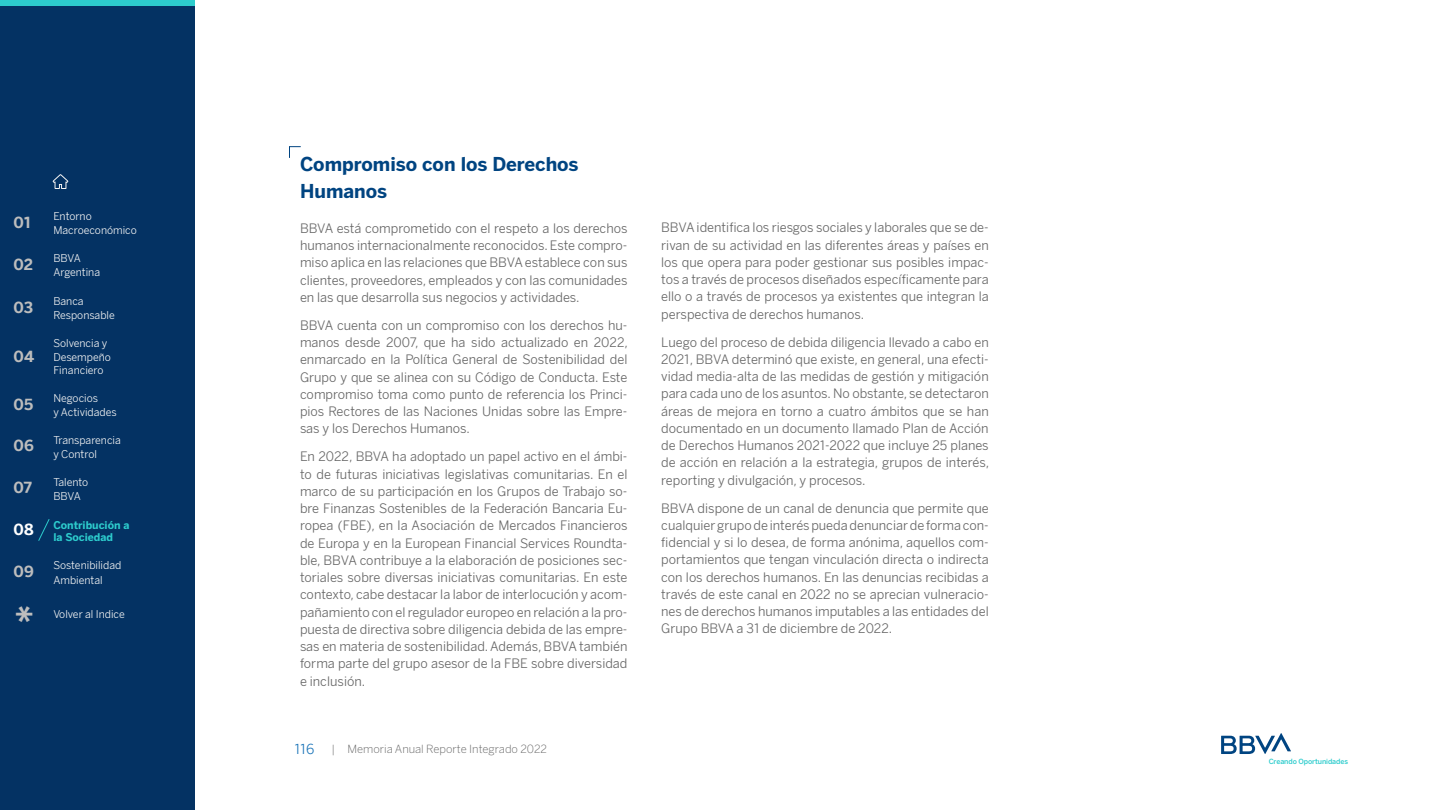
<style>
.page{position:relative;width:1440px;height:810px;background:#fff}
.page>*{position:absolute;margin:0;border:0;box-sizing:border-box;transform-origin:0 0}
.t1{font:700 36px "BBVA Benton Sans";color:#bdbdbd}
.t2{font:700 18.75px/26.2px "BBVA Benton Sans";color:#004481}
.t3{font:700 15px "BBVA Benton Sans";color:#bdbdbd}
.t4{font:700 15px "BBVA Benton Sans";color:#fff}
.t5{font:13.5px "BBVA Benton Sans";color:#1973b8}
.t6{font:12.75px/17.2px "BBVA Benton Sans";color:#666;text-align:justify}
.t7{font:300 11.25px "BBVA Benton Sans";color:#666}
.t8{font:10.5px/14.1px "BBVA Benton Sans";color:#f4f4f4}
.t9{font:700 10.5px/12.6px "BBVA Benton Sans";color:#2dcccd}
.t10{font:500 7.12px "Benton Sans BBVA";letter-spacing:-.015em;color:#2dcccd}
</style>
<div class="page">
<div style="left:0;top:0;width:195px;height:810px;background:#043263"></div>
<svg style="left:52px;top:174px;width:17px;height:15px"></svg>
<svg style="left:1221px;top:733px;width:70px;height:21px"></svg>
<div style="left:0;top:0;width:195px;height:6px;background:#2dcccd"></div>
<svg style="left:38px;top:519px;width:12px;height:22px"></svg>
<svg style="left:289px;top:146px;width:12px;height:12px"></svg>
<p class="t3" style="left:14px;top:214px;width:19px">01</p>
<p class="t3" style="left:14px;top:255px;width:21px">02</p>
<p class="t3" style="left:14px;top:298px;width:21px">03</p>
<p class="t3" style="left:14px;top:347px;width:22px">04</p>
<p class="t3" style="left:14px;top:395px;width:21px">05</p>
<p class="t3" style="left:14px;top:437px;width:22px">06</p>
<p class="t3" style="left:14px;top:478px;width:20px">07</p>
<p class="t4" style="left:14px;top:521px;width:22px">08</p>
<p class="t3" style="left:14px;top:562px;width:22px">09</p>
<h1 class="t1" style="left:15px;top:597px;width:20px">*</h1>
<p class="t8" style="left:53px;top:209px;width:85px">Entorno<br>Macroeconómico</p>
<p class="t8" style="left:53px;top:251px;width:48px">BBVA<br>Argentina</p>
<p class="t8" style="left:53px;top:294px;width:63px">Banca<br>Responsable</p>
<p class="t8" style="left:53px;top:336px;width:59px">Solvencia y<br>Desempeño</p>
<p class="t8" style="left:53px;top:363px;width:52px">Financiero</p>
<p class="t8" style="left:53px;top:391px;width:65px">Negocios<br>y Actividades</p>
<p class="t8" style="left:53px;top:433px;width:69px">Transparencia y Control</p>
<p class="t8" style="left:53px;top:476px;width:37px">Talento<br>BBVA</p>
<p class="t9" style="left:53px;top:519px;width:78px">Contribución a la Sociedad</p>
<p class="t8" style="left:53px;top:559px;width:69px">Sostenibilidad<br>Ambiental</p>
<p class="t8" style="left:53px;top:607px;width:73px">Volver al Indice</p>
<h2 class="t2" style="left:300px;top:152px;width:280px">Compromiso con los Derechos<br>Humanos</h2>
<p class="t6" style="left:300px;top:220px;width:329px">BBVA está comprometido con el respeto a los derechos humanos internacionalmente reconocidos. Este compro&shy;miso aplica en las relaciones que BBVA establece con sus clientes, proveedores, empleados y con las comunidades en las que desarrolla sus negocios y actividades.</p>
<p class="t6" style="left:300px;top:317px;width:329px">BBVA cuenta con un compromiso con los derechos hu&shy;manos desde 2007, que ha sido actualizado en 2022, enmarcado en la Política General de Sostenibilidad del Grupo y que se alinea con su Código de Conducta. Este compromiso toma como punto de referencia los Princi&shy;pios Rectores de las Naciones Unidas sobre las Empre&shy;sas y los Derechos Humanos.</p>
<p class="t6" style="left:300px;top:448px;width:329px">En 2022, BBVA ha adoptado un papel activo en el ámbi&shy;to de futuras iniciativas legislativas comunitarias. En el marco de su participación en los Grupos de Trabajo so&shy;bre Finanzas Sostenibles de la Federación Bancaria Eu&shy;ropea (FBE), en la Asociación de Mercados Financieros de Europa y en la European Financial Services Roundta&shy;ble, BBVA contribuye a la elaboración de posiciones sec&shy;toriales sobre diversas iniciativas comunitarias. En este contexto, cabe destacar la labor de interlocución y acom&shy;pañamiento con el regulador europeo en relación a la pro&shy;puesta de directiva sobre diligencia debida de las empre&shy;sas en materia de sostenibilidad. Además, BBVA también forma parte del grupo asesor de la FBE sobre diversidad e inclusión.</p>
<p class="t5" style="left:294px;top:741px;width:21px">116</p>
<p class="t7" style="left:332px;top:742px;width:217px">| Memoria Anual Reporte Integrado 2022</p>
<p class="t6" style="left:661px;top:219px;width:329px">BBVA identifica los riesgos sociales y laborales que se de&shy;rivan de su actividad en las diferentes áreas y países en los que opera para poder gestionar sus posibles impac&shy;tos a través de procesos diseñados específicamente para ello o a través de procesos ya existentes que integran la perspectiva de derechos humanos.</p>
<p class="t6" style="left:661px;top:333px;width:329px">Luego del proceso de debida diligencia llevado a cabo en 2021, BBVA determinó que existe, en general, una efecti&shy;vidad media-alta de las medidas de gestión y mitigación para cada uno de los asuntos. No obstante, se detectaron áreas de mejora en torno a cuatro ámbitos que se han documentado en un documento llamado Plan de Acción de Derechos Humanos 2021-2022 que incluye 25 planes de acción en relación a la estrategia, grupos de interés, reporting y divulgación, y procesos.</p>
<p class="t6" style="left:661px;top:499px;width:329px">BBVA dispone de un canal de denuncia que permite que cualquier grupo de interés pueda denunciar de forma con&shy;fidencial y si lo desea, de forma anónima, aquellos com&shy;portamientos que tengan vinculación directa o indirecta con los derechos humanos. En las denuncias recibidas a través de este canal en 2022 no se aprecian vulneracio&shy;nes de derechos humanos imputables a las entidades del Grupo BBVA a 31 de diciembre de 2022.</p>
<p class="t10" style="left:1269px;top:757px;width:81px">Creando Oportunidades</p>
</div>
